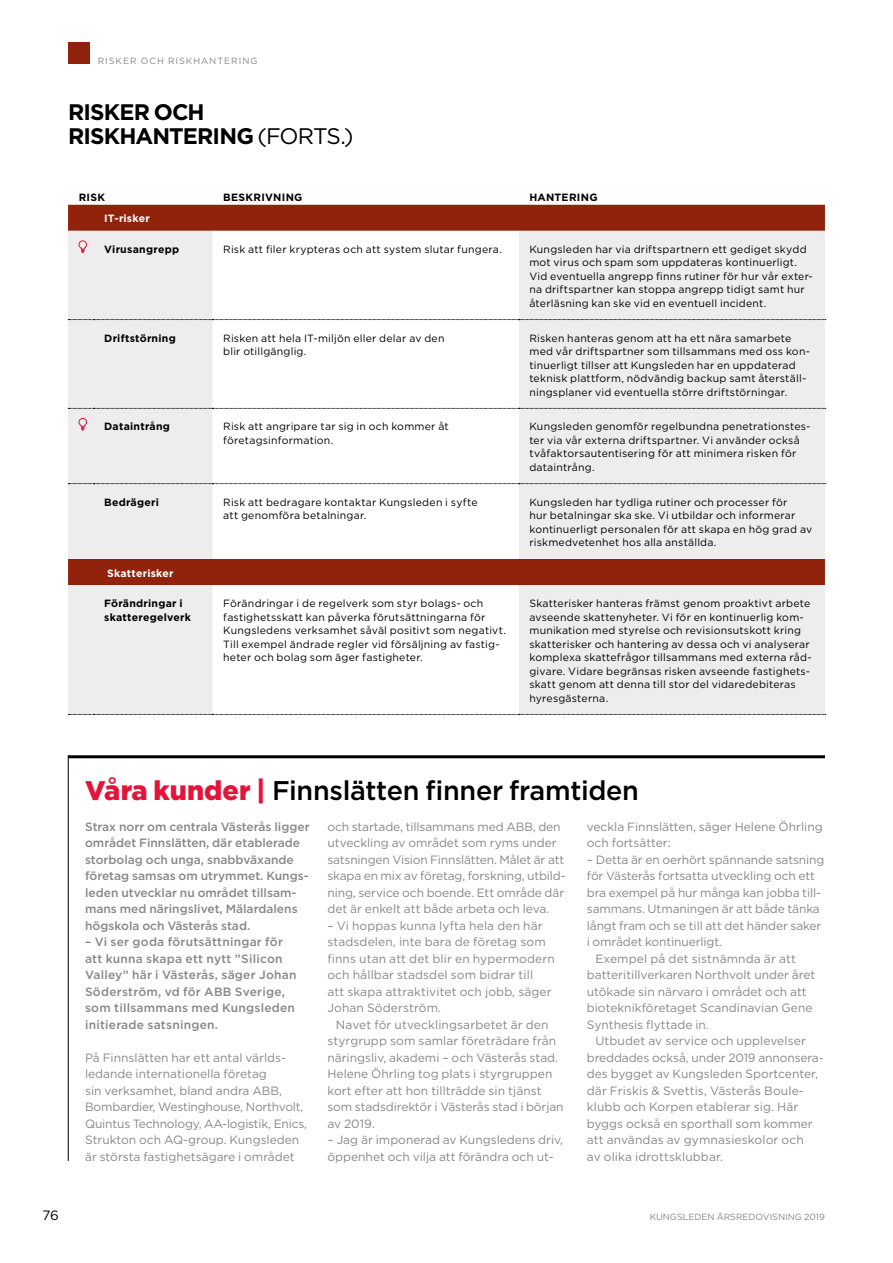
<style>
.page{position:relative;width:893px;height:1263px;background:#fff}
.page>*{position:absolute;margin:0;border:0;box-sizing:border-box;transform-origin:0 0}
.h2_case{font:500 27px "Gotham";letter-spacing:-.01em;color:#000}
.t1{font:700 22.5px/24px "Gotham";letter-spacing:-.035em;color:#000}
.t2{font:13.5px "Gotham";color:#000}
.p_ingress{font:12px/16.5px "Gotham";letter-spacing:-.01em;color:#878787}
.p_ingress_indrag{font:12px/16.5px "Gotham";color:#878787}
.p_ingress-2{font:500 12px/16.5px "Gotham";color:#878787}
.p_ingress-3{font:12px/16.5px "Gotham";letter-spacing:.01em;color:#878787}
.p_ingress-4{font:500 12px/16.5px "Gotham";letter-spacing:.02em;color:#878787}
.Faktaruta_7_9{font:10.5px/13.5px "Gotham";letter-spacing:.02em;color:#000}
.Rubbe_faktaruta{font:700 10.5px/13.5px "Gotham";letter-spacing:.025em;color:#000}
.Rubbe_faktaruta-2{font:700 10.5px "Gotham";letter-spacing:.025em;color:#fff}
.t3{font:9px "Gotham";color:#878787}
.t4{font:9px "Gotham";letter-spacing:.11em;color:#878787}
.s1{font-weight:400}
.s2{font-weight:900;color:#e5133a}
</style>
<div class="page">
<div style="left:68px;top:43px;width:21px;height:21px;background:#91230d"></div>
<div style="left:68px;top:205px;width:757px;height:26px;background:#91230d"></div>
<div style="left:68px;top:231px;width:757px;height:483px;background:#ededed"></div>
<svg style="left:213px;top:231px;width:306px;height:483px"></svg>
<svg style="left:68px;top:483px;width:758px;height:1px"></svg>
<svg style="left:68px;top:319px;width:758px;height:1px"></svg>
<svg style="left:68px;top:408px;width:758px;height:1px"></svg>
<svg style="left:68px;top:714px;width:758px;height:1px"></svg>
<svg style="left:78px;top:240px;width:9px;height:13px"></svg>
<svg style="left:78px;top:418px;width:9px;height:13px"></svg>
<hr style="left:68px;top:755px;width:757px;height:3px;background:#000">
<hr style="left:68px;top:755px;width:1px;height:406px;background:#000">
<p class="t4" style="left:98px;top:55px;width:161px">RISKER OCH RISKHANTERING</p>
<h2 class="t1" style="left:68px;top:100px;width:287px">RISKER OCH<br>RISKHANTERING <span class="s1">(FORTS.)</span></h2>
<p class="Rubbe_faktaruta" style="left:79px;top:190px;width:28px">RISK</p>
<p class="Rubbe_faktaruta" style="left:223px;top:190px;width:81px">BESKRIVNING</p>
<p class="Rubbe_faktaruta" style="left:529px;top:190px;width:70px">HANTERING</p>
<p class="Rubbe_faktaruta-2" style="left:104px;top:212px;width:47px">IT-risker</p>
<p class="Rubbe_faktaruta" style="left:104px;top:242px;width:76px">Virusangrepp</p>
<p class="Faktaruta_7_9" style="left:223px;top:242px;width:280px">Risk att filer krypteras och att system slutar fungera.</p>
<p class="Faktaruta_7_9" style="left:529px;top:242px;width:285px">Kungsleden har via driftspartnern ett gediget skydd mot virus och spam som uppdateras kontinuerligt.<br>Vid eventuella angrepp finns rutiner för hur vår exter&shy;na driftspartner kan stoppa angrepp tidigt samt hur återläsning kan ske vid en eventuell incident.</p>
<p class="Rubbe_faktaruta" style="left:104px;top:331px;width:73px">Driftstörning</p>
<p class="Faktaruta_7_9" style="left:223px;top:331px;width:223px">Risken att hela IT-miljön eller delar av den blir otillgänglig.</p>
<p class="Faktaruta_7_9" style="left:529px;top:331px;width:282px">Risken hanteras genom att ha ett nära samarbete med vår driftspartner som tillsammans med oss kon&shy;tinuerligt tillser att Kungsleden har en uppdaterad teknisk plattform, nödvändig backup samt återställ&shy;ningsplaner vid eventuella större driftstörningar.</p>
<p class="Rubbe_faktaruta" style="left:104px;top:420px;width:67px">Dataintrång</p>
<p class="Faktaruta_7_9" style="left:223px;top:420px;width:227px">Risk att angripare tar sig in och kommer åt företagsinformation.</p>
<p class="Faktaruta_7_9" style="left:529px;top:420px;width:282px">Kungsleden genomför regelbundna penetrationstes&shy;ter via vår externa driftspartner. Vi använder också tvåfaktorsautentisering för att minimera risken för dataintrång.</p>
<p class="Rubbe_faktaruta" style="left:104px;top:495px;width:56px">Bedrägeri</p>
<p class="Faktaruta_7_9" style="left:223px;top:495px;width:256px">Risk att bedragare kontaktar Kungsleden i syfte att genomföra betalningar.</p>
<p class="Faktaruta_7_9" style="left:529px;top:495px;width:284px">Kungsleden har tydliga rutiner och processer för<br>hur betalningar ska ske. Vi utbildar och informerar kontinuerligt personalen för att skapa en hög grad av riskmedvetenhet hos alla anställda.</p>
<p class="Rubbe_faktaruta-2" style="left:107px;top:566px;width:68px">Skatterisker</p>
<p class="Rubbe_faktaruta" style="left:104px;top:597px;width:88px">Förändringar i skatteregelverk</p>
<p class="Faktaruta_7_9" style="left:223px;top:596px;width:284px">Förändringar i de regelverk som styr bolags- och fastighetsskatt kan påverka förutsättningarna för Kungsledens verksamhet såväl positivt som negativt.<br>Till exempel ändrade regler vid försäljning av fastig&shy;heter och bolag som äger fastigheter.</p>
<p class="Faktaruta_7_9" style="left:529px;top:596px;width:284px">Skatterisker hanteras främst genom proaktivt arbete avseende skattenyheter. Vi för en kontinuerlig kom&shy;munikation med styrelse och revisionsutskott kring skatterisker och hantering av dessa och vi analyserar komplexa skattefrågor tillsammans med externa råd&shy;givare. Vidare begränsas risken avseende fastighets&shy;skatt genom att denna till stor del vidaredebiteras hyresgästerna.</p>
<h2 class="h2_case" style="left:85px;top:773px;width:555px"><span class="s2">Våra kunder |</span> Finnslätten finner framtiden</h2>
<p class="p_ingress" style="left:327px;top:818px;width:240px">och startade, tillsammans med ABB, den utveckling av området som ryms under satsningen Vision Finnslätten. Målet är att skapa en mix av företag, forskning, utbild&shy;ning, service och boende. Ett område där det är enkelt att både arbeta och leva.</p>
<p class="p_ingress-3" style="left:327px;top:917px;width:229px">– Vi hoppas kunna lyfta hela den här stadsdelen, inte bara de företag som finns utan att det blir en hypermodern och hållbar stadsdel som bidrar till<br>att skapa attraktivitet och jobb, säger Johan Söderström.</p>
<p class="p_ingress_indrag" style="left:327px;top:1016px;width:238px;text-indent:9px">Navet för utvecklingsarbetet är den styrgrupp som samlar företrädare från näringsliv, akademi – och Västerås stad.<br>Helene Öhrling tog plats i styrgruppen kort efter att hon tillträdde sin tjänst som stadsdirektör i Västerås stad i början av 2019.</p>
<p class="p_ingress" style="left:327px;top:1132px;width:237px">– Jag är imponerad av Kungsledens driv, öppenhet och vilja att förändra och ut-</p>
<p class="p_ingress" style="left:587px;top:818px;width:237px">veckla Finnslätten, säger Helene Öhrling och fortsätter:</p>
<p class="p_ingress" style="left:587px;top:851px;width:239px">– Detta är en oerhört spännande satsning för Västerås fortsatta utveckling och ett bra exempel på hur många kan jobba till&shy;sammans. Utmaningen är att både tänka långt fram och se till att det händer saker i området kontinuerligt.</p>
<p class="p_ingress_indrag" style="left:587px;top:950px;width:230px;text-indent:9px">Exempel på det sistnämnda är att batteritillverkaren Northvolt under året utökade sin närvaro i området och att bioteknikföretaget Scandinavian Gene Synthesis flyttade in.</p>
<p class="p_ingress_indrag" style="left:587px;top:1033px;width:238px;text-indent:9px">Utbudet av service och upplevelser breddades också, under 2019 annonsera&shy;des bygget av Kungsleden Sportcenter, där Friskis &amp; Svettis, Västerås Boule&shy;klubb och Korpen etablerar sig. Här byggs också en sporthall som kommer att användas av gymnasieskolor och<br>av olika idrottsklubbar.</p>
<p class="p_ingress-2" style="left:85px;top:818px;width:226px">Strax norr om centrala Västerås ligger området Finnslätten, där etablerade storbolag och unga, snabbväxande företag samsas om utrymmet. Kungs&shy;leden utvecklar nu området tillsam&shy;mans med näringslivet, Mälardalens högskola och Västerås stad.</p>
<p class="p_ingress-4" style="left:85px;top:934px;width:213px">– Vi ser goda förutsättningar för att kunna skapa ett nytt ”Silicon<br>Valley” här i Västerås, säger Johan<br>Söderström, vd för ABB Sverige, som tillsammans med Kungsleden initierade satsningen.</p>
<p class="p_ingress" style="left:85px;top:1049px;width:224px">På Finnslätten har ett antal världs&shy;ledande internationella företag<br>sin verksamhet, bland andra ABB, Bombardier, Westinghouse, Northvolt, Quintus Technology, AA-logistik, Enics, Strukton och AQ-group. Kungsleden är största fastighetsägare i området</p>
<p class="t2" style="left:43px;top:1207px;width:18px">76</p>
<p class="t3" style="left:650px;top:1211px;width:177px">KUNGSLEDEN ÅRSREDOVISNING 2019</p>
</div>
